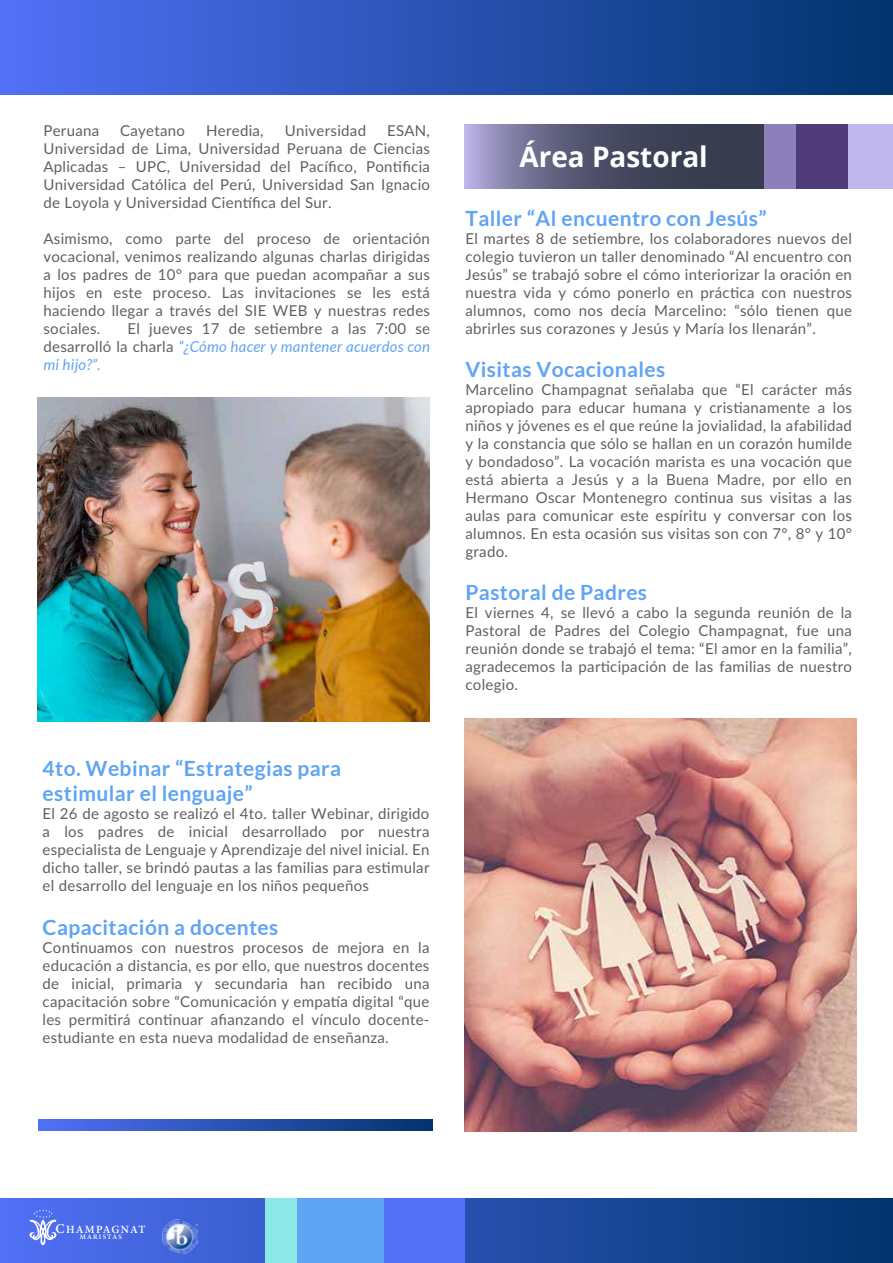
<style>
.page{position:relative;width:893px;height:1263px;background:#fff}
.page>*{position:absolute;margin:0;border:0;box-sizing:border-box;transform-origin:0 0}
.t1{font:700 28.2px "Open Sans";color:#fff}
.t2{font:700 21px/25.2px "Lato";letter-spacing:.02em;color:#60a4f4}
.t3{font:15px/18px "Lato";letter-spacing:.02em;color:#606060;text-align:justify}
.t4{font:600 11.1px "Minion Pro";letter-spacing:.09em;color:#fff}
.t5{font:600 6.9px "Minion Pro";letter-spacing:.18em;color:#fff}
.s1{font-style:italic;color:#60a4f4}
.s2{font-size:13.65px}
</style>
<div class="page">
<svg style="left:0;top:1198px;width:893px;height:65px;background:#254faa"></svg>
<svg style="left:28px;top:1209px;width:30px;height:36px"></svg>
<div style="left:265px;top:1198px;width:32px;height:65px;background:#8ce8e6"></div>
<div style="left:297px;top:1198px;width:87px;height:65px;background:#60a4f4"></div>
<div style="left:384px;top:1198px;width:81px;height:65px;background:#5170f6"></div>
<svg style="left:39px;top:1120px;width:393px;height:10px;background:#2951b1"></svg>
<img style="left:162px;top:1219px;width:35px;height:35px">
<div style="left:0;top:0;width:893px;height:94px;background:linear-gradient(to right,#5271f7,#01346d)"></div>
<hr style="left:234px;top:0;width:76px;height:1px;background:#cb5962">
<svg style="left:465px;top:124px;width:299px;height:65px;background:#575974"></svg>
<div style="left:764px;top:124px;width:32px;height:65px;background:#8d7fba"></div>
<div style="left:796px;top:124px;width:53px;height:65px;background:#4f3b78"></div>
<div style="left:849px;top:124px;width:44px;height:65px;background:#bfb6eb"></div>
<img style="left:38px;top:398px;width:391px;height:323px">
<img style="left:465px;top:718px;width:391px;height:413px">
<p class="t3" style="left:43px;top:121px;width:57px">Peruana</p>
<p class="t3" style="left:120px;top:121px;width:66px">Cayetano</p>
<p class="t3" style="left:206px;top:121px;width:59px">Heredia,</p>
<p class="t3" style="left:285px;top:121px;width:83px">Universidad</p>
<p class="t3" style="left:43px;top:121px;width:388px;text-indent:344px">ESAN, Universidad de Lima, Universidad Peruana de Ciencias Aplicadas – UPC, Universidad del Pacífico, Pontificia Universidad Católica del Perú, Universidad San Ignacio de Loyola y Universidad Científica del Sur.</p>
<p class="t3" style="left:43px;top:229px;width:388px">Asimismo, como parte del proceso de orientación vocacional, venimos realizando algunas charlas dirigidas a los padres de 10° para que puedan acompañar a sus hijos en este proceso. Las invitaciones se les está haciendo llegar a través del SIE WEB y nuestras redes sociales.</p>
<p class="t3" style="left:43px;top:319px;width:388px;text-indent:84px">El jueves 17 de setiembre a las 7:00 se desarrolló la charla <span class="s1">“¿Cómo hacer y mantener acuerdos con mi hijo?”.</span></p>
<h2 class="t2" style="left:43px;top:756px;width:300px">4to. Webinar “Estrategias para estimular el lenguaje”</h2>
<p class="t3" style="left:43px;top:804px;width:388px">El 26 de agosto se realizó el 4to. taller Webinar, dirigido a los padres de inicial desarrollado por nuestra especialista de Lenguaje y Aprendizaje del nivel inicial. En dicho taller, se brindó pautas a las familias para estimular el desarrollo del lenguaje en los niños pequeños</p>
<h2 class="t2" style="left:43px;top:914px;width:237px">Capacitación a docentes</h2>
<p class="t3" style="left:43px;top:937px;width:388px">Continuamos con nuestros procesos de mejora en la educación a distancia, es por ello, que nuestros docentes de inicial, primaria y secundaria han recibido una capacitación sobre “Comunicación y empatía digital “que les permitirá continuar afianzando el vínculo docente&shy;estudiante en esta nueva modalidad de enseñanza.</p>
<h1 class="t1" style="left:519px;top:137px;width:190px">Área Pastoral</h1>
<h2 class="t2" style="left:465px;top:205px;width:303px">Taller “Al encuentro con Jesús”</h2>
<p class="t3" style="left:465px;top:229px;width:388px">El martes 8 de setiembre, los colaboradores nuevos del colegio tuvieron un taller denominado “Al encuentro con Jesús” se trabajó sobre el cómo interiorizar la oración en nuestra vida y cómo ponerlo en práctica con nuestros alumnos, como nos decía Marcelino: “sólo tienen que abrirles sus corazones y Jesús y María los llenarán”.</p>
<h2 class="t2" style="left:465px;top:356px;width:201px">Visitas Vocacionales</h2>
<p class="t3" style="left:465px;top:380px;width:388px">Marcelino Champagnat señalaba que “El carácter más apropiado para educar humana y cristianamente a los niños y jóvenes es el que reúne la jovialidad, la afabilidad y la constancia que sólo se hallan en un corazón humilde y bondadoso”. La vocación marista es una vocación que está abierta a Jesús y a la Buena Madre, por ello en Hermano Oscar Montenegro continua sus visitas a las aulas para comunicar este espíritu y conversar con los alumnos. En esta ocasión sus visitas son con 7°, 8° y 10° grado.</p>
<h2 class="t2" style="left:465px;top:580px;width:183px">Pastoral de Padres</h2>
<p class="t3" style="left:465px;top:603px;width:388px">El viernes 4, se llevó a cabo la segunda reunión de la Pastoral de Padres del Colegio Champagnat, fue una reunión donde se trabajó el tema: “El amor en la familia”, agradecemos la participación de las familias de nuestro colegio.</p>
<p class="t4" style="left:55px;top:1221px;width:92px"><span class="s2">C</span>HAMPAGNAT</p>
<p class="t5" style="left:80px;top:1232px;width:44px">MARISTAS</p>
</div>
